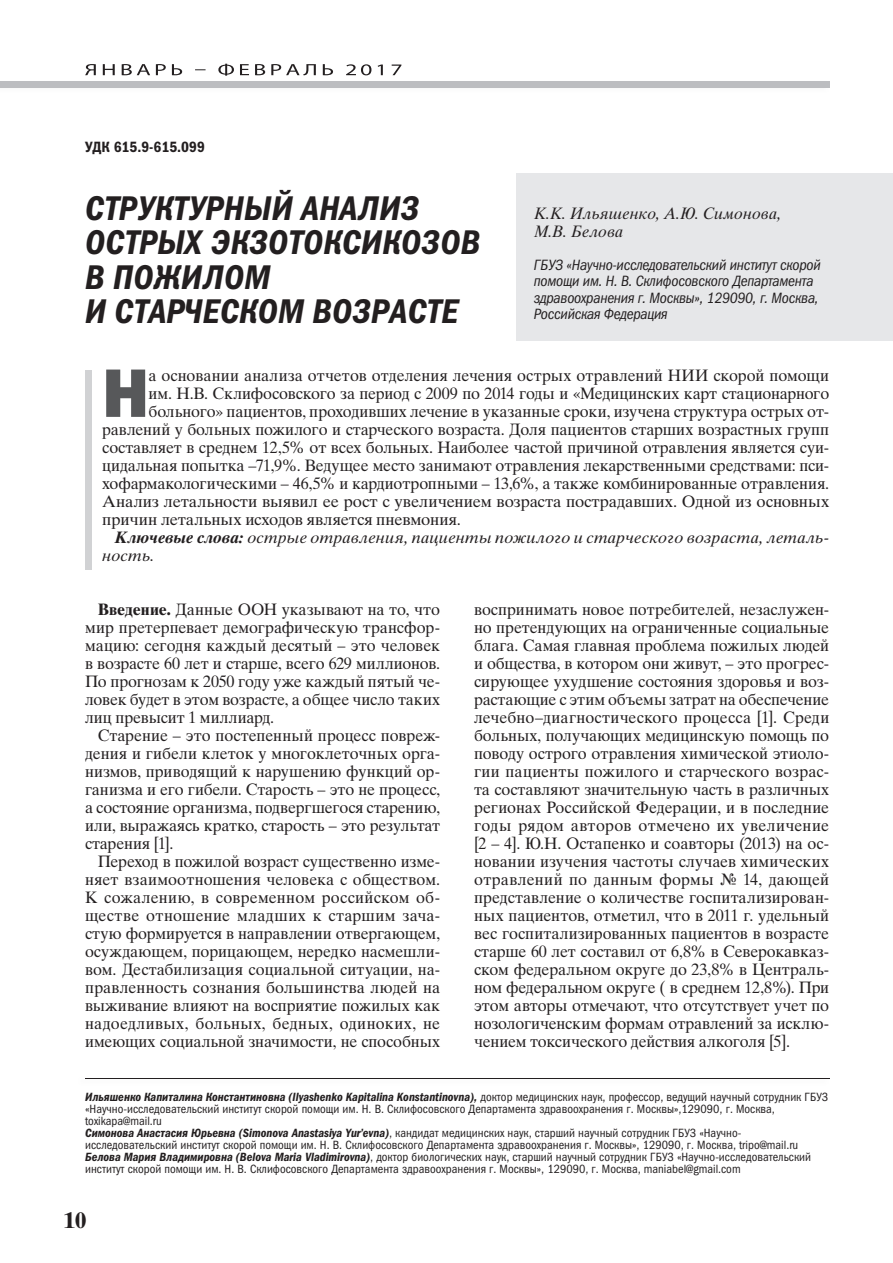
<style>
.page{position:relative;width:893px;height:1263px;background:#fff}
.page>*{position:absolute;margin:0;border:0;box-sizing:border-box;transform-origin:0 0}
.t1{font:69px "Franklin Gothic Heavy ITC";color:#57585a}
.t2{font:italic 34.5px/34.5px "Franklin Gothic Demi Cond ITC";letter-spacing:.01em;color:#231f20}
.t3{font:700 22.5px "Times Ten Cyr";color:#231f20}
.t4{font:16.5px/18px "Times Ten Cyr Upright";letter-spacing:-.005em;color:#231f20;text-align:justify}
.t5{font:16.5px/18px "Times Ten Cyr Inclined";letter-spacing:.005em;color:#231f20}
.t6{font:italic 15px/16.5px "Franklin Gothic Book Cond ITC";letter-spacing:-.015em;color:#231f20}
.t7{font:15px "Franklin Gothic Demi Cond ITC";color:#231f20}
.t8{font:12px/12px "Franklin Gothic Book Cond ITC";color:#231f20}
.t9{font:italic 12px "Franklin Gothic Demi Cond ITC";color:#231f20}
.s1{font-family:"Times Ten Cyr Bold Inclined"}
.s2{font-family:"Times Ten Cyr";font-weight:700}
.s3{font-family:"Franklin Gothic Book Cond ITC";font-style:normal}
.s4{font-family:"Franklin Gothic Demi Cond ITC";font-style:italic}
</style>
<div class="page">
<div style="left:0;top:81px;width:829px;height:6px;background:#bcbdc0"></div>
<svg style="left:85px;top:64px;width:316px;height:12px"></svg>
<div style="left:517px;top:173px;width:376px;height:168px;background:#e6e7e9"></div>
<hr style="left:85px;top:1078px;width:744px;height:1px;background:#231f20">
<div style="left:85px;top:370px;width:6px;height:199px;background:#d1d2d4"></div>
<p class="t7" style="left:85px;top:138px;width:121px">УДК 615.9-615.099</p>
<h2 class="t2" style="left:85px;top:191px;width:396px">СТРУКТУРНЫЙ АНАЛИЗ<br>ОСТРЫХ ЭКЗОТОКСИКОЗОВ<br>В ПОЖИЛОМ<br>И СТАРЧЕСКОМ ВОЗРАСТЕ</h2>
<p class="t5" style="left:534px;top:204px;width:249px">К.К. Ильяшенко, А.Ю. Симонова,<br>М.В. Белова</p>
<p class="t6" style="left:534px;top:257px;width:289px">ГБУЗ «Научно-исследовательский институт скорой помощи им. Н. В. Склифосовского Департамента здравоохранения г. Москвы», 129090, г. Москва, Российская Федерация</p>
<h1 class="t1" style="left:102px;top:350px;width:49px">Н</h1>
<p class="t4" style="left:149px;top:366px;width:682px">а основании анализа отчетов отделения лечения острых отравлений НИИ скорой помощи</p>
<p class="t4" style="left:149px;top:384px;width:682px">им. Н.В. Склифосовского за период с 2009 по 2014 годы и «Медицинских карт стационарного</p>
<p class="t4" style="left:149px;top:402px;width:682px">больного» пациентов, проходивших лечение в указанные сроки, изучена структура острых от-</p>
<p class="t4" style="left:102px;top:420px;width:729px">равлений у больных пожилого и старческого возраста. Доля пациентов старших возрастных групп</p>
<p class="t4" style="left:102px;top:438px;width:729px">составляет в среднем 12,5% от всех больных. Наиболее частой причиной отравления является суи-</p>
<p class="t4" style="left:102px;top:456px;width:729px">цидальная попытка –71,9%. Ведущее место занимают отравления лекарственными средствами: пси-</p>
<p class="t4" style="left:102px;top:474px;width:729px">хофармакологическими – 46,5% и кардиотропными – 13,6%, а также комбинированные отравления.</p>
<p class="t4" style="left:102px;top:492px;width:729px">Анализ летальности выявил ее рост с увеличением возраста пострадавших. Одной из основных</p>
<p class="t4" style="left:102px;top:510px;width:360px">причин летальных исходов является пневмония.</p>
<p class="t5" style="left:102px;top:528px;width:729px;text-indent:13px"><span class="s1">Ключевые слова:</span> острые отравления, пациенты пожилого и старческого возраста, леталь&shy;ность.</p>
<p class="t4" style="left:85px;top:600px;width:357px;text-indent:13px"><span class="s2">Введение.</span> Данные ООН указывают на то, что мир претерпевает демографическую трансфор&shy;мацию: сегодня каждый десятый – это человек в возрасте 60 лет и старше, всего 629 миллионов.<br>По прогнозам к 2050 году уже каждый пятый че&shy;ловек будет в этом возрасте, а общее число таких лиц превысит 1 миллиард.</p>
<p class="t4" style="left:85px;top:726px;width:357px;text-indent:13px">Старение – это постепенный процесс повреж&shy;дения и гибели клеток у многоклеточных орга&shy;низмов, приводящий к нарушению функций ор&shy;ганизма и его гибели. Старость – это не процесс, а состояние организма, подвергшегося старению, или, выражаясь кратко, старость – это результат старения [1].</p>
<p class="t4" style="left:85px;top:852px;width:357px;text-indent:13px">Переход в пожилой возраст существенно изме&shy;няет взаимоотношения человека с обществом.<br>К сожалению, в современном российском об&shy;ществе отношение младших к старшим зача&shy;стую формируется в направлении отвергающем, осуждающем, порицающем, нередко насмешли&shy;вом. Дестабилизация социальной ситуации, на&shy;правленность сознания большинства людей на выживание влияют на восприятие пожилых как надоедливых, больных, бедных, одиноких, не имеющих социальной значимости, не способных</p>
<p class="t4" style="left:474px;top:600px;width:357px">воспринимать новое потребителей, незаслужен&shy;но претендующих на ограниченные социальные блага. Самая главная проблема пожилых людей и общества, в котором они живут, – это прогрес&shy;сирующее ухудшение состояния здоровья и воз&shy;растающие с этим объемы затрат на обеспечение лечебно–диагностического процесса [1]. Среди больных, получающих медицинскую помощь по поводу острого отравления химической этиоло&shy;гии пациенты пожилого и старческого возрас&shy;та составляют значительную часть в различных регионах Российской Федерации, и в последние годы рядом авторов отмечено их увеличение [2 – 4]. Ю.Н. Остапенко и соавторы (2013) на ос&shy;новании изучения частоты случаев химических отравлений по данным формы № 14, дающей представление о количестве госпитализирован&shy;ных пациентов, отметил, что в 2011 г. удельный вес госпитализированных пациентов в возрасте старше 60 лет составил от 6,8% в Северокавказ&shy;ском федеральном округе до 23,8% в Централь&shy;ном федеральном округе ( в среднем 12,8%). При этом авторы отмечают, что отсутствует учет по нозологиченским формам отравлений за исклю&shy;чением токсического действия алкоголя [5].</p>
<p class="t9" style="left:85px;top:1090px;width:745px">Ильяшенко Капиталина Константиновна (Ilyashenko Kapitalina Konstantinovna), <span class="s3">доктор медицинских наук, профессор, ведущий научный сотрудник ГБУЗ</span></p>
<p class="t8" style="left:85px;top:1103px;width:728px">«Научно-исследовательский институт скорой помощи им. Н. В. Склифосовского Департамента здравоохранения г. Москвы»,129090, г. Москва, toxikapa@mail.ru<br><span class="s4">Симонова Анастасия Юрьевна (Simonova Anastasiya Yur’evna)</span>, кандидат медицинских наук, старший научный сотрудник ГБУЗ «Научно&shy;исследовательский институт скорой помощи им. Н. В. Склифосовского Департамента здравоохранения г. Москвы», 129090, г. Москва, tripo@mail.ru <span class="s4">Белова Мария Владимировна (Belova Maria Vladimirovna)</span>, доктор биологических наук, старший научный сотрудник ГБУЗ «Научно-исследовательский институт скорой помощи им. Н. В. Склифосовского Департамента здравоохранения г. Москвы», 129090, г. Москва, maniabel@gmail.com</p>
<h3 class="t3" style="left:64px;top:1207px;width:24px">10</h3>
</div>
